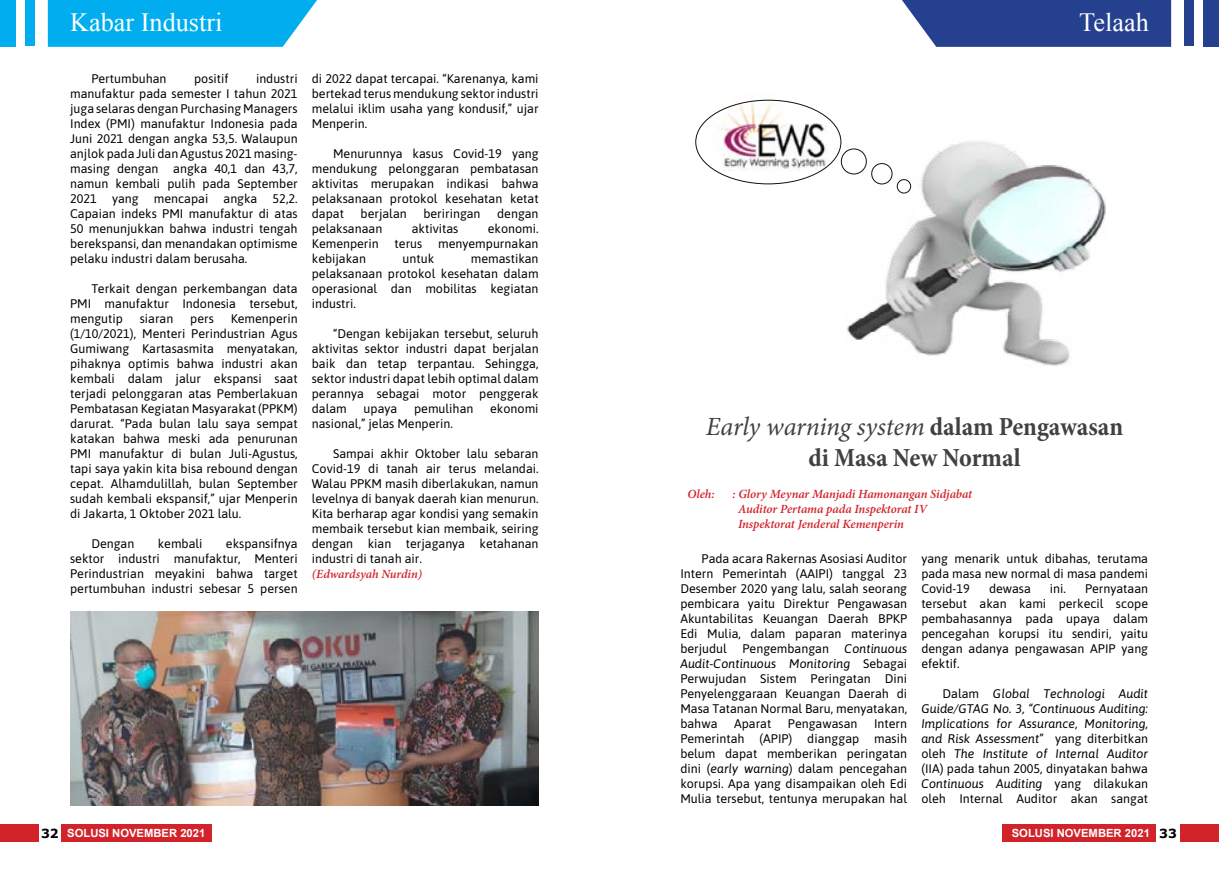
<style>
.page{position:relative;width:1219px;height:876px;background:#fff}
.page>*{position:absolute;margin:0;border:0;box-sizing:border-box;transform-origin:0 0}
.t1{font:700 condensed 26.25px/31.5px "Minion Pro";color:#414042;text-align:center}
.t2{font:26.25px "Times New Roman";color:#fff}
.t3{font:12.5px/15px "Asap";color:#000;text-align:justify}
.t4{font:italic 12.5px/15px "Asap";color:#000;text-align:justify}
.t5{font:italic 600 12.5px/15px "Minion Pro";letter-spacing:-.01em;color:#d2232a}
.t6{font:700 11.25px "Arial";color:#fff}
.s1{font-weight:400;font-style:italic;font-stretch:normal}
.s2{font-style:italic}
.s3{font-style:normal}
.s4{font-family:"Verdana";font-size:12.5px;color:#000}
</style>
<div class="page">
<svg style="left:902px;top:0;width:269px;height:47px;background:#334c96"></svg>
<div style="left:1184px;top:1px;width:10px;height:45px;background:#25408f"></div>
<div style="left:1204px;top:0;width:15px;height:47px;background:#25408f"></div>
<svg style="left:48px;top:0;width:269px;height:47px;background:#10b3f0"></svg>
<div style="left:25px;top:1px;width:10px;height:45px;background:#00aeef"></div>
<div style="left:0;top:0;width:15px;height:47px;background:#00aeef"></div>
<img style="left:847px;top:141px;width:259px;height:225px">
<img style="left:713px;top:99px;width:115px;height:71px">
<div style="left:841px;top:148px;width:26px;height:26px;border:1px solid #0c150d;border-radius:50%"></div>
<div style="left:871px;top:163px;width:21px;height:21px;border:1px solid #0c150d;border-radius:50%"></div>
<div style="left:897px;top:179px;width:14px;height:14px;border:1px solid #0c150d;border-radius:50%"></div>
<img style="left:70px;top:611px;width:469px;height:193px">
<div style="left:0;top:823px;width:39px;height:18px;background:#d2232a"></div>
<div style="left:61px;top:823px;width:151px;height:18px;background:#d2232a"></div>
<div style="left:1180px;top:824px;width:39px;height:17px;background:#d2232a"></div>
<div style="left:1002px;top:824px;width:154px;height:17px;background:#d2232a"></div>
<h1 class="t2" style="left:70px;top:4px;width:154px">Kabar Industri</h1>
<h1 class="t2" style="left:1079px;top:4px;width:71px">Telaah</h1>
<p class="t3" style="left:91px;top:70px;width:77px">Pertumbuhan</p>
<p class="t3" style="left:194px;top:70px;width:36px">positif</p>
<p class="t3" style="left:70px;top:70px;width:229px;text-indent:186px">industri manufaktur pada semester I tahun 2021 juga selaras dengan Purchasing Managers Index (PMI) manufaktur Indonesia pada Juni 2021 dengan angka 53,5. Walaupun anjlok pada Juli dan Agustus 2021 masing&shy;masing dengan angka 40,1 dan 43,7, namun kembali pulih pada September 2021 yang mencapai angka 52,2.<br>Capaian indeks PMI manufaktur di atas 50 menunjukkan bahwa industri tengah berekspansi, dan menandakan optimisme pelaku industri dalam berusaha.</p>
<p class="t3" style="left:70px;top:280px;width:229px;text-indent:21px">Terkait dengan perkembangan data PMI manufaktur Indonesia tersebut, mengutip</p>
<p class="t3" style="left:70px;top:310px;width:229px;text-indent:160px">Kemenperin (1/10/2021), Menteri Perindustrian Agus Gumiwang Kartasasmita menyatakan, pihaknya optimis bahwa industri akan kembali dalam jalur ekspansi saat terjadi pelonggaran atas Pemberlakuan Pembatasan Kegiatan Masyarakat (PPKM) darurat. “Pada bulan lalu saya sempat katakan bahwa meski ada penurunan PMI manufaktur di bulan Juli-Agustus, tapi saya yakin kita bisa rebound dengan cepat. Alhamdulillah, bulan September sudah kembali ekspansif,” ujar Menperin di Jakarta, 1 Oktober 2021 lalu.</p>
<p class="t3" style="left:91px;top:535px;width:44px">Dengan</p>
<p class="t3" style="left:158px;top:535px;width:46px">kembali</p>
<p class="t3" style="left:140px;top:310px;width:35px">siaran</p>
<p class="t3" style="left:190px;top:310px;width:25px">pers</p>
<p class="t3" style="left:70px;top:535px;width:229px;text-indent:156px">ekspansifnya sektor industri manufaktur, Menteri Perindustrian meyakini bahwa target pertumbuhan industri sebesar 5 persen</p>
<p class="t3" style="left:312px;top:70px;width:228px">di 2022 dapat tercapai. “Karenanya, kami bertekad terus mendukung sektor industri melalui iklim usaha yang kondusif,” ujar Menperin.</p>
<p class="t3" style="left:312px;top:145px;width:228px;text-indent:21px">Menurunnya kasus Covid-19 yang mendukung pelonggaran pembatasan aktivitas merupakan indikasi bahwa pelaksanaan protokol kesehatan ketat dapat</p>
<p class="t3" style="left:361px;top:205px;width:48px">berjalan</p>
<p class="t3" style="left:423px;top:205px;width:59px">beriringan</p>
<p class="t3" style="left:497px;top:205px;width:43px">dengan</p>
<p class="t3" style="left:312px;top:220px;width:72px">pelaksanaan</p>
<p class="t3" style="left:412px;top:220px;width:48px">aktivitas</p>
<p class="t3" style="left:488px;top:220px;width:52px">ekonomi.</p>
<p class="t3" style="left:312px;top:235px;width:68px">Kemenperin</p>
<p class="t3" style="left:395px;top:235px;width:29px">terus</p>
<p class="t3" style="left:438px;top:235px;width:102px">menyempurnakan</p>
<p class="t3" style="left:312px;top:250px;width:56px">kebijakan</p>
<p class="t3" style="left:403px;top:250px;width:33px">untuk</p>
<p class="t3" style="left:312px;top:250px;width:228px;text-indent:159px">memastikan pelaksanaan protokol kesehatan dalam operasional dan mobilitas kegiatan industri.</p>
<p class="t3" style="left:312px;top:325px;width:228px;text-indent:21px">“Dengan kebijakan tersebut, seluruh aktivitas sektor industri dapat berjalan baik dan tetap terpantau. Sehingga, sektor industri dapat lebih optimal dalam perannya sebagai motor penggerak dalam</p>
<p class="t3" style="left:364px;top:400px;width:35px">upaya</p>
<p class="t3" style="left:414px;top:400px;width:61px">pemulihan</p>
<p class="t3" style="left:490px;top:400px;width:50px">ekonomi</p>
<p class="t3" style="left:312px;top:415px;width:143px">nasional,” jelas Menperin.</p>
<p class="t3" style="left:312px;top:445px;width:228px;text-indent:21px">Sampai akhir Oktober lalu sebaran Covid-19 di tanah air terus melandai.<br>Walau PPKM masih diberlakukan, namun levelnya di banyak daerah kian menurun.<br>Kita berharap agar kondisi yang semakin membaik tersebut kian membaik, seiring dengan kian terjaganya ketahanan industri di tanah air.</p>
<p class="t5" style="left:312px;top:566px;width:112px">(Edwardsyah Nurdin)</p>
<h1 class="t1" style="left:706px;top:410px;width:419px"><span class="s1">Early warning system</span> dalam Pengawasan di Masa New Normal</h1>
<p class="t5" style="left:687px;top:486px;width:29px">Oleh:</p>
<p class="t5" style="left:738px;top:486px;width:236px;text-indent:-6px">: Glory Meynar Manjadi Hamonangan Sidjabat<br>Auditor Pertama pada Inspektorat IV<br>Inspektorat Jenderal Kemenperin</p>
<p class="t3" style="left:680px;top:550px;width:228px;text-indent:21px">Pada acara Rakernas Asosiasi Auditor Intern Pemerintah (AAIPI) tanggal 23<br>Desember 2020 yang lalu, salah seorang pembicara yaitu Direktur Pengawasan Akuntabilitas Keuangan Daerah BPKP Edi Mulia, dalam paparan materinya berjudul Pengembangan <span class="s2">Continuous Audit-Continuous Monitoring</span> Sebagai Perwujudan Sistem Peringatan Dini Penyelenggaraan Keuangan Daerah di Masa Tatanan Normal Baru, menyatakan, bahwa</p>
<p class="t3" style="left:680px;top:715px;width:228px;text-indent:194px">Intern Pemerintah (APIP) dianggap masih belum dapat memberikan peringatan dini (<span class="s2">early warning</span>) dalam pencegahan korupsi. Apa yang disampaikan oleh Edi Mulia tersebut, tentunya merupakan hal</p>
<p class="t3" style="left:734px;top:715px;width:39px">Aparat</p>
<p class="t3" style="left:788px;top:715px;width:71px">Pengawasan</p>
<p class="t3" style="left:921px;top:550px;width:228px">yang menarik untuk dibahas, terutama pada masa new normal di masa pandemi Covid-19</p>
<p class="t3" style="left:989px;top:580px;width:43px">dewasa</p>
<p class="t3" style="left:1050px;top:580px;width:18px">ini.</p>
<p class="t3" style="left:921px;top:580px;width:228px;text-indent:164px">Pernyataan tersebut akan kami perkecil scope pembahasannya pada upaya dalam pencegahan korupsi itu sendiri, yaitu dengan adanya pengawasan APIP yang efektif.</p>
<p class="t4" style="left:921px;top:685px;width:228px;text-indent:21px"><span class="s3">Dalam</span> Global Technologi Audit Guide/GTAG No. 3, “Continuous Auditing:<br>Implications for Assurance, Monitoring, and Risk Assessment<span class="s3">” yang diterbitkan oleh</span> The Institute of Internal Auditor <span class="s3">(IIA) pada tahun 2005, dinyatakan bahwa </span>Continuous Auditing <span class="s3">yang dilakukan oleh Internal Auditor akan sangat</span></p>
<p class="t6" style="left:41px;top:825px;width:166px"><span class="s4">32</span> SOLUSI NOVEMBER 2021</p>
<p class="t6" style="left:1012px;top:825px;width:167px">SOLUSI NOVEMBER 2021 <span class="s4">33</span></p>
</div>
